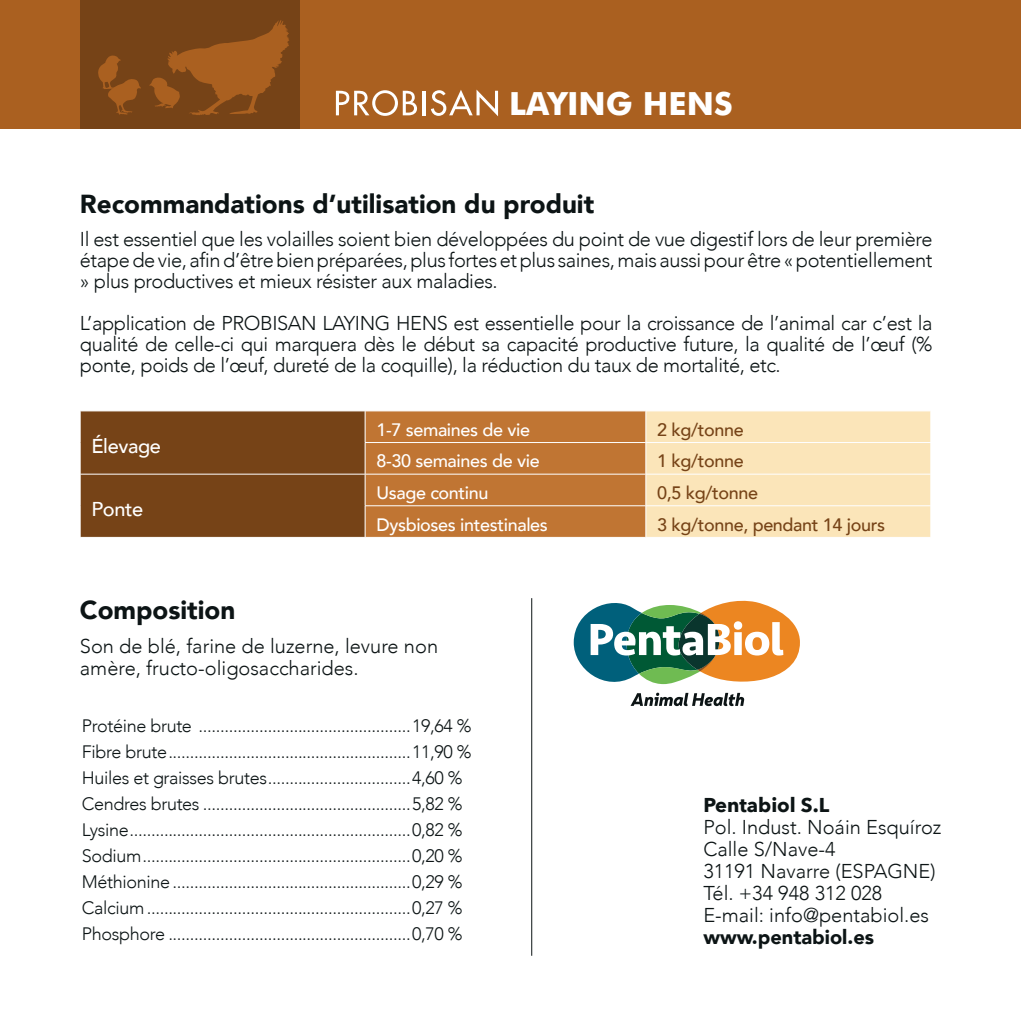
<style>
.page{position:relative;width:1021px;height:1021px;background:#fff}
.page>*{position:absolute;margin:0;border:0;box-sizing:border-box;transform-origin:0 0}
.t1{font:700 32px "Futura BT";color:#fff}
.t2{font:900 26px "Avenir";color:#0c1415}
.t3{font:300 20px/22px "Avenir";color:#0c1415}
.t4{font:900 20px "Avenir";color:#0c1415}
.t5{font:500 20px "Avenir";letter-spacing:-.02em;color:#fff}
.t6{font:700 20px "Avenir Next";color:#0c1415}
.t7{font:300 18px/26px "Avenir";letter-spacing:-.02em;color:#0c1415}
.t8{font:500 18px "Avenir";letter-spacing:-.02em;color:#fff}
.t9{font:500 18px "Avenir";letter-spacing:-.02em;color:#764317}
</style>
<div class="page">
<div style="left:0;top:0;width:1020px;height:129px;background:#aa6020"></div>
<div style="left:80px;top:0;width:219px;height:129px;background:#764317"></div>
<svg style="left:336px;top:90px;width:81px;height:26px"></svg>
<hr style="left:422px;top:91px;width:3px;height:24px;background:#fff">
<svg style="left:431px;top:90px;width:67px;height:26px"></svg>
<svg style="left:81px;top:411px;width:849px;height:126px;background:#bb8a57"></svg>
<hr style="left:365px;top:411px;width:1px;height:31px;background:#fff">
<hr style="left:645px;top:411px;width:1px;height:31px;background:#fff">
<hr style="left:365px;top:442px;width:281px;height:1px;background:#fff">
<hr style="left:365px;top:443px;width:1px;height:31px;background:#fff">
<hr style="left:646px;top:442px;width:285px;height:1px;background:#fff">
<hr style="left:645px;top:443px;width:1px;height:31px;background:#fff">
<hr style="left:80px;top:474px;width:285px;height:1px;background:#fff">
<hr style="left:365px;top:474px;width:281px;height:1px;background:#fff">
<hr style="left:365px;top:474px;width:1px;height:31px;background:#fff">
<hr style="left:646px;top:474px;width:285px;height:1px;background:#fff">
<hr style="left:645px;top:474px;width:1px;height:31px;background:#fff">
<hr style="left:365px;top:505px;width:281px;height:1px;background:#fff">
<hr style="left:365px;top:506px;width:1px;height:31px;background:#fff">
<hr style="left:646px;top:505px;width:285px;height:1px;background:#fff">
<hr style="left:645px;top:506px;width:1px;height:31px;background:#fff">
<svg style="left:98px;top:55px;width:43px;height:60px"></svg>
<svg style="left:149px;top:20px;width:140px;height:95px"></svg>
<hr style="left:531px;top:598px;width:1px;height:357px;background:#0c1415">
<svg style="left:573px;top:600px;width:227px;height:106px"></svg>
<h1 class="t1" style="left:509px;top:84px;width:225px">LAYING HENS</h1>
<h2 class="t2" style="left:80px;top:181px;width:516px">Recommandations d’utilisation du produit</h2>
<p class="t3" style="left:80px;top:228px;width:854px;line-height:21px;text-align:justify">Il est essentiel que les volailles soient bien développées du point de vue digestif lors de leur première étape de vie, afin d’être bien préparées, plus fortes et plus saines, mais aussi pour être « potentiellement » plus productives et mieux résister aux maladies.</p>
<p class="t3" style="left:80px;top:312px;width:854px;line-height:21px;text-align:justify">L’application de PROBISAN LAYING HENS est essentielle pour la croissance de l’animal car c’est la qualité de celle-ci qui marquera dès le début sa capacité productive future, la qualité de l’œuf (% ponte, poids de l’œuf, dureté de la coquille), la réduction du taux de mortalité, etc.</p>
<p class="t5" style="left:91px;top:428px;width:71px">Élevage</p>
<p class="t5" style="left:91px;top:491px;width:53px">Ponte</p>
<p class="t8" style="left:376px;top:414px;width:155px">1-7 semaines de vie</p>
<p class="t9" style="left:657px;top:414px;width:88px">2 kg/tonne</p>
<p class="t8" style="left:376px;top:445px;width:165px">8-30 semaines de vie</p>
<p class="t9" style="left:657px;top:445px;width:88px">1 kg/tonne</p>
<p class="t8" style="left:376px;top:477px;width:114px">Usage continu</p>
<p class="t9" style="left:657px;top:477px;width:102px">0,5 kg/tonne</p>
<p class="t8" style="left:376px;top:508px;width:173px">Dysbioses intestinales</p>
<p class="t9" style="left:657px;top:508px;width:229px">3 kg/tonne, pendant 14 jours</p>
<h2 class="t2" style="left:80px;top:588px;width:157px">Composition</h2>
<p class="t3" style="left:80px;top:635px;width:360px">Son de blé, farine de luzerne, levure non amère, fructo-oligosaccharides.</p>
<p class="t7" style="left:82px;top:712px;width:391px">Protéine brute .................................................19,64 % Fibre brute........................................................11,90 % Huiles et graisses brutes.................................4,60 % Cendres brutes ................................................5,82 % Lysine.................................................................0,82 % Sodium..............................................................0,20 % Méthionine .......................................................0,29 % Calcium.............................................................0,27 % Phosphore ........................................................0,70 %</p>
<p class="t6" style="left:703px;top:787px;width:127px">Pentabiol S.L</p>
<p class="t3" style="left:703px;top:816px;width:239px">Pol. Indust. Noáin Esquíroz<br>Calle S/Nave-4<br>31191 Navarre (ESPAGNE)<br>Tél. +34 948 312 028<br>E-mail: info@pentabiol.es</p>
<p class="t4" style="left:703px;top:919px;width:172px">www.pentabiol.es</p>
</div>
